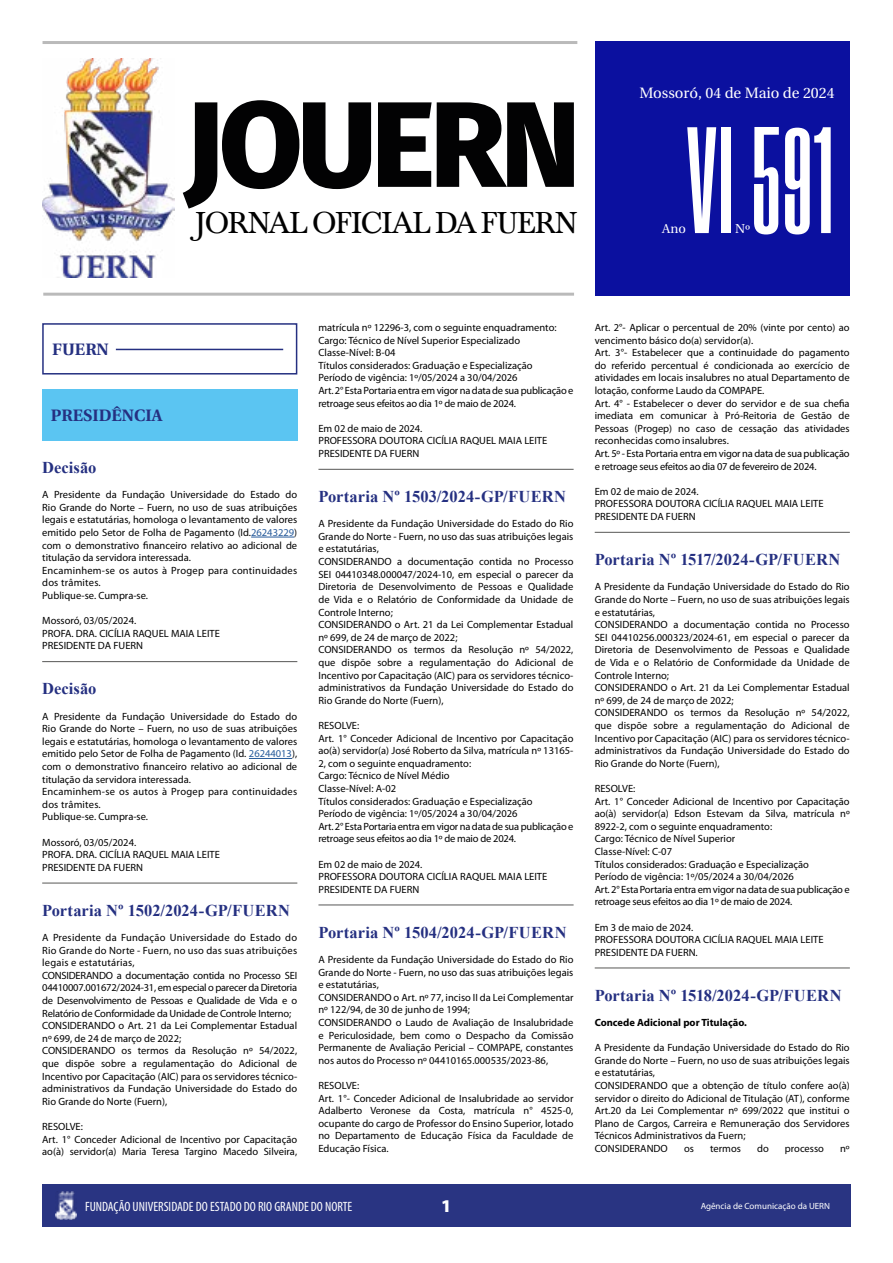
<style>
.page{position:relative;width:893px;height:1263px;background:#fff}
.page>*{position:absolute;margin:0;border:0;box-sizing:border-box;transform-origin:0 0}
.t1{font:129.15px "Droid";color:#fff}
.t2{font:800 121.5px "Fira Sans";letter-spacing:-.04em;color:#020203}
.t3{font:31.5px "Baskervald ADF Std";letter-spacing:-.02em;color:#000}
.t4{font:900 18px "Myriad Pro";color:#fff}
.t5{font:700 16.5px "Times New Roman";letter-spacing:.005em;color:#253081}
.t6{font:700 16.5px "Heuristica";color:#253081}
.t7{font:15px "Heuristica";color:#fff}
.t8{font:condensed 13.5px "Myriad Pro";color:#fff}
.t9{font:12.9px "Heuristica";color:#fff}
.t10{font:10.5px/12.6px "Myriad Pro";color:#000}
.t11{font:700 10.5px "Myriad Pro";color:#000}
.t12{font:9px "Myriad Pro";color:#fff}
.s1{color:#275b9b}
</style>
<div class="page">
<div style="left:43px;top:1184px;width:808px;height:43px;background:#293482"></div>
<img style="left:55px;top:1191px;width:21px;height:29px">
<hr style="left:43px;top:41px;width:534px;height:3px;background:#878787">
<hr style="left:43px;top:293px;width:531px;height:3px;background:#878787">
<div style="left:595px;top:41px;width:255px;height:255px;background:#0b109f"></div>
<img style="left:43px;top:59px;width:131px;height:219px">
<hr style="left:251px;top:537px;width:43px;height:1px;background:#275b9b">
<hr style="left:249px;top:758px;width:43px;height:1px;background:#275b9b">
<div style="left:42px;top:323px;width:255px;height:51px;border:2px solid #253081"></div>
<hr style="left:117px;top:349px;width:165px;height:1px;background:#253081">
<div style="left:42px;top:389px;width:255px;height:52px;background:#5bc5f2"></div>
<hr style="left:42px;top:661px;width:255px;height:1px;background:#575756">
<hr style="left:42px;top:883px;width:255px;height:1px;background:#575756">
<hr style="left:318px;top:469px;width:256px;height:1px;background:#575756">
<hr style="left:318px;top:904px;width:256px;height:1px;background:#575756">
<hr style="left:595px;top:532px;width:255px;height:1px;background:#575756">
<hr style="left:595px;top:967px;width:255px;height:1px;background:#575756">
<h2 class="t2" style="left:185px;top:39px;width:397px">JOUERN</h2>
<h3 class="t3" style="left:196px;top:205px;width:383px">JORNAL OFICIAL DA FUERN</h3>
<h3 class="t7" style="left:639px;top:81px;width:197px">Mossoró, 04 de Maio de 2024</h3>
<h1 class="t1" style="left:686px;top:106px;width:150px">Vi591</h1>
<p class="t9" style="left:662px;top:219px;width:25px">Ano</p>
<p class="t9" style="left:735px;top:219px;width:17px">Nº</p>
<h3 class="t6" style="left:52px;top:336px;width:58px">FUERN</h3>
<h3 class="t6" style="left:51px;top:402px;width:113px">PRESIDÊNCIA</h3>
<h3 class="t5" style="left:42px;top:455px;width:56px">Decisão</h3>
<p class="t10" style="left:42px;top:488px;width:257px">A Presidente da Fundação Universidade do Estado do Rio Grande do Norte – Fuern, no uso de suas atribuições legais e estatutárias, homologa o levantamento de valores emitido pelo Setor de Folha de Pagamento (Id.<span class="s1">26243229</span>) com o demonstrativo financeiro relativo ao adicional de titulação da servidora interessada.<br>Encaminhem-se os autos à Progep para continuidades dos trâmites.<br>Publique-se. Cumpra-se.</p>
<p class="t10" style="left:42px;top:614px;width:179px">Mossoró, 03/05/2024.<br>PROFA. DRA. CICÍLIA RAQUEL MAIA LEITE<br>PRESIDENTE DA FUERN</p>
<h3 class="t5" style="left:42px;top:677px;width:56px">Decisão</h3>
<p class="t10" style="left:42px;top:710px;width:256px">A Presidente da Fundação Universidade do Estado do Rio Grande do Norte – Fuern, no uso de suas atribuições legais e estatutárias, homologa o levantamento de valores emitido pelo Setor de Folha de Pagamento (Id. <span class="s1">26244013</span>), com o demonstrativo financeiro relativo ao adicional de titulação da servidora interessada.<br>Encaminhem-se os autos à Progep para continuidades dos trâmites.<br>Publique-se. Cumpra-se.</p>
<p class="t10" style="left:42px;top:836px;width:179px">Mossoró, 03/05/2024.<br>PROFA. DRA. CICÍLIA RAQUEL MAIA LEITE<br>PRESIDENTE DA FUERN</p>
<h3 class="t5" style="left:42px;top:898px;width:249px">Portaria Nº 1502/2024-GP/FUERN</h3>
<p class="t10" style="left:42px;top:931px;width:256px">A Presidente da Fundação Universidade do Estado do Rio Grande do Norte - Fuern, no uso das suas atribuições legais e estatutárias,<br>CONSIDERANDO a documentação contida no Processo SEI 04410007.001672/2024-31, em especial o parecer da Diretoria de Desenvolvimento de Pessoas e Qualidade de Vida e o Relatório de Conformidade da Unidade de Controle Interno; CONSIDERANDO o Art. 21 da Lei Complementar Estadual nº 699, de 24 de março de 2022;<br>CONSIDERANDO os termos da Resolução nº 54/2022, que dispõe sobre a regulamentação do Adicional de Incentivo por Capacitação (AIC) para os servidores técnico&shy;administrativos da Fundação Universidade do Estado do Rio Grande do Norte (Fuern),</p>
<p class="t10" style="left:42px;top:1120px;width:256px">RESOLVE:<br>Art. 1° Conceder Adicional de Incentivo por Capacitação ao(à) servidor(a) Maria Teresa Targino Macedo Silveira,</p>
<p class="t10" style="left:318px;top:321px;width:256px">matrícula nº 12296-3, com o seguinte enquadramento:<br>Cargo: Técnico de Nível Superior Especializado Classe-Nível: B-04<br>Títulos considerados: Graduação e Especialização<br>Período de vigência: 1º/05/2024 a 30/04/2026<br>Art. 2° Esta Portaria entra em vigor na data de sua publicação e retroage seus efeitos ao dia 1º de maio de 2024.</p>
<p class="t10" style="left:318px;top:422px;width:230px">Em 02 de maio de 2024.<br>PROFESSORA DOUTORA CICÍLIA RAQUEL MAIA LEITE<br>PRESIDENTE DA FUERN</p>
<h3 class="t5" style="left:318px;top:485px;width:249px">Portaria Nº 1503/2024-GP/FUERN</h3>
<p class="t10" style="left:318px;top:517px;width:256px">A Presidente da Fundação Universidade do Estado do Rio Grande do Norte - Fuern, no uso das suas atribuições legais e estatutárias,<br>CONSIDERANDO a documentação contida no Processo SEI 04410348.000047/2024-10, em especial o parecer da Diretoria de Desenvolvimento de Pessoas e Qualidade de Vida e o Relatório de Conformidade da Unidade de Controle Interno;<br>CONSIDERANDO o Art. 21 da Lei Complementar Estadual nº 699, de 24 de março de 2022;<br>CONSIDERANDO os termos da Resolução nº 54/2022, que dispõe sobre a regulamentação do Adicional de Incentivo por Capacitação (AIC) para os servidores técnico&shy;administrativos da Fundação Universidade do Estado do Rio Grande do Norte (Fuern),</p>
<p class="t10" style="left:318px;top:719px;width:256px">RESOLVE:<br>Art. 1° Conceder Adicional de Incentivo por Capacitação ao(à) servidor(a) José Roberto da Silva, matrícula nº 13165- 2, com o seguinte enquadramento:<br>Cargo: Técnico de Nível Médio<br>Classe-Nível: A-02<br>Títulos considerados: Graduação e Especialização<br>Período de vigência: 1º/05/2024 a 30/04/2026<br>Art. 2° Esta Portaria entra em vigor na data de sua publicação e retroage seus efeitos ao dia 1º de maio de 2024.</p>
<p class="t10" style="left:318px;top:857px;width:230px">Em 02 de maio de 2024.<br>PROFESSORA DOUTORA CICÍLIA RAQUEL MAIA LEITE<br>PRESIDENTE DA FUERN</p>
<h3 class="t5" style="left:318px;top:920px;width:250px">Portaria Nº 1504/2024-GP/FUERN</h3>
<p class="t10" style="left:318px;top:953px;width:257px">A Presidente da Fundação Universidade do Estado do Rio Grande do Norte - Fuern, no uso das suas atribuições legais e estatutárias,<br>CONSIDERANDO o Art. nº 77, inciso II da Lei Complementar nº 122/94, de 30 de junho de 1994;<br>CONSIDERANDO o Laudo de Avaliação de Insalubridade e Periculosidade, bem como o Despacho da Comissão Permanente de Avaliação Pericial – COMPAPE, constantes nos autos do Processo nº 04410165.000535/2023-86,</p>
<p class="t10" style="left:318px;top:1079px;width:256px">RESOLVE:<br>Art. 1°- Conceder Adicional de Insalubridade ao servidor Adalberto Veronese da Costa, matrícula n° 4525-0, ocupante do cargo de Professor do Ensino Superior, lotado no Departamento de Educação Física da Faculdade de Educação Física.</p>
<p class="t10" style="left:595px;top:321px;width:257px">Art. 2°- Aplicar o percentual de 20% (vinte por cento) ao vencimento básico do(a) servidor(a).<br>Art. 3°- Estabelecer que a continuidade do pagamento do referido percentual é condicionada ao exercício de atividades em locais insalubres no atual Departamento de lotação, conforme Laudo da COMPAPE.<br>Art. 4° - Estabelecer o dever do servidor e de sua chefia imediata em comunicar à Pró-Reitoria de Gestão de Pessoas (Progep) no caso de cessação das atividades reconhecidas como insalubres.<br>Art. 5º - Esta Portaria entra em vigor na data de sua publicação e retroage seus efeitos ao dia 07 de fevereiro de 2024.</p>
<p class="t10" style="left:595px;top:485px;width:230px">Em 02 de maio de 2024.<br>PROFESSORA DOUTORA CICÍLIA RAQUEL MAIA LEITE<br>PRESIDENTE DA FUERN</p>
<h3 class="t5" style="left:595px;top:548px;width:247px">Portaria Nº 1517/2024-GP/FUERN</h3>
<p class="t10" style="left:595px;top:580px;width:257px">A Presidente da Fundação Universidade do Estado do Rio Grande do Norte – Fuern, no uso de suas atribuições legais e estatutárias,<br>CONSIDERANDO a documentação contida no Processo SEI 04410256.000323/2024-61, em especial o parecer da Diretoria de Desenvolvimento de Pessoas e Qualidade de Vida e o Relatório de Conformidade da Unidade de Controle Interno;<br>CONSIDERANDO o Art. 21 da Lei Complementar Estadual nº 699, de 24 de março de 2022;<br>CONSIDERANDO os termos da Resolução nº 54/2022, que dispõe sobre a regulamentação do Adicional de Incentivo por Capacitação (AIC) para os servidores técnico&shy;administrativos da Fundação Universidade do Estado do Rio Grande do Norte (Fuern),</p>
<p class="t10" style="left:595px;top:782px;width:257px">RESOLVE:<br>Art. 1° Conceder Adicional de Incentivo por Capacitação ao(à) servidor(a) Edson Estevam da Silva, matrícula nº 8922-2, com o seguinte enquadramento:<br>Cargo: Técnico de Nível Superior<br>Classe-Nível: C-07<br>Títulos considerados: Graduação e Especialização<br>Período de vigência: 1º/05/2024 a 30/04/2026<br>Art. 2° Esta Portaria entra em vigor na data de sua publicação e retroage seus efeitos ao dia 1º de maio de 2024.</p>
<p class="t10" style="left:595px;top:920px;width:230px">Em 3 de maio de 2024.<br>PROFESSORA DOUTORA CICÍLIA RAQUEL MAIA LEITE<br>PRESIDENTE DA FUERN.</p>
<h3 class="t5" style="left:595px;top:983px;width:248px">Portaria Nº 1518/2024-GP/FUERN</h3>
<p class="t11" style="left:595px;top:1015px;width:154px">Concede Adicional por Titulação.</p>
<p class="t10" style="left:595px;top:1041px;width:257px">A Presidente da Fundação Universidade do Estado do Rio Grande do Norte – Fuern, no uso de suas atribuições legais e estatutárias,<br>CONSIDERANDO que a obtenção de título confere ao(à) servidor o direito do Adicional de Titulação (AT), conforme Art.20 da Lei Complementar nº 699/2022 que institui o Plano de Cargos, Carreira e Remuneração dos Servidores Técnicos Administrativos da Fuern;<br>CONSIDERANDO</p>
<p class="t10" style="left:684px;top:1142px;width:11px">os</p>
<p class="t10" style="left:710px;top:1142px;width:32px">termos</p>
<p class="t10" style="left:757px;top:1142px;width:13px">do</p>
<p class="t10" style="left:785px;top:1142px;width:41px">processo</p>
<p class="t10" style="left:840px;top:1142px;width:11px">nº</p>
<p class="t8" style="left:85px;top:1198px;width:269px">FUNDAÇÃO UNIVERSIDADE DO ESTADO DO RIO GRANDE DO NORTE</p>
<h3 class="t4" style="left:441px;top:1194px;width:12px">1</h3>
<p class="t12" style="left:701px;top:1200px;width:131px">Agência de Comunicação da UERN</p>
</div>
